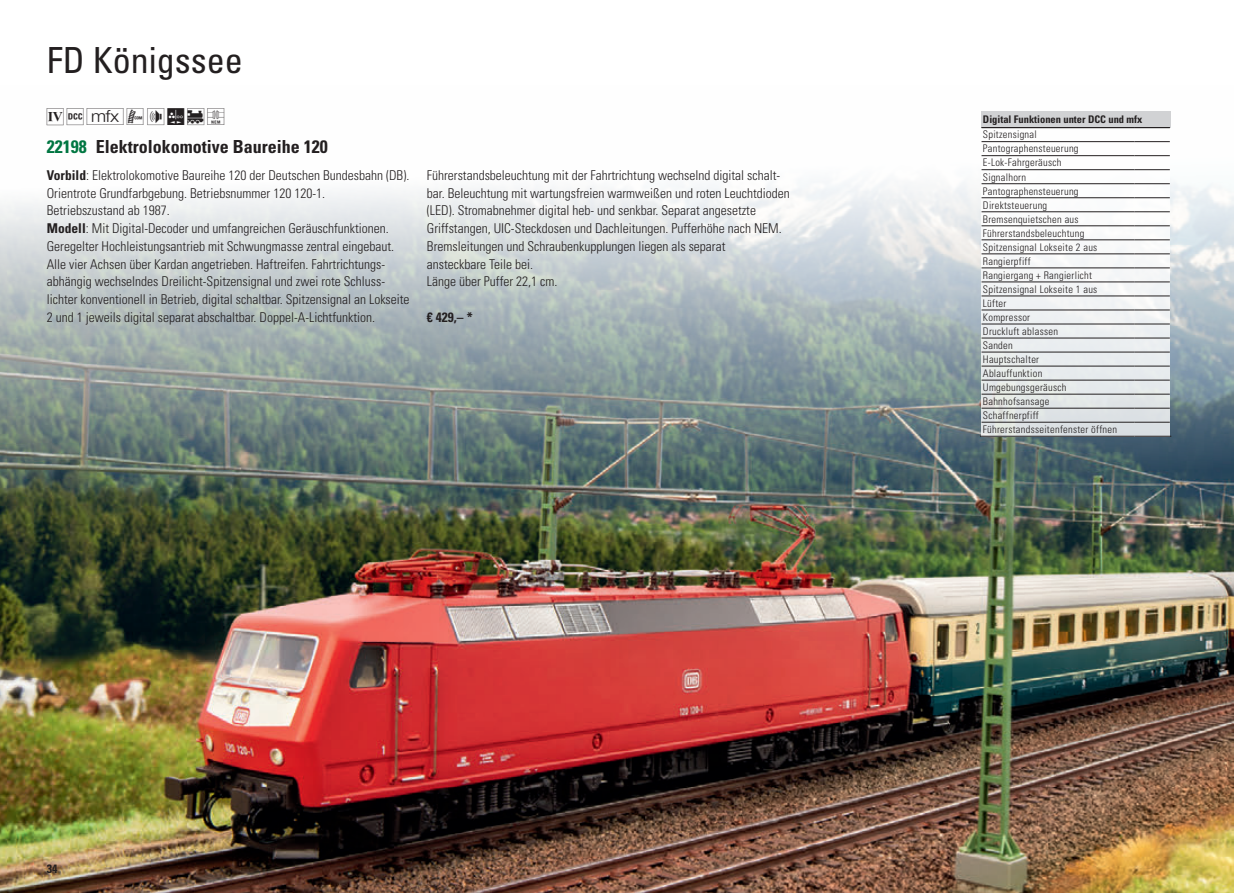
<style>
.page{position:relative;width:1234px;height:893px;background:#fff}
.page>*{position:absolute;margin:0;border:0;box-sizing:border-box;transform-origin:0 0}
.t1{font:condensed 36px "Univers LT Std";color:#231f20}
.t2{font:21px "Trix Piktos";color:#231f20}
.t3{font:700 condensed 18px "Univers LT Std";color:#231f20}
.t4{font:700 condensed 18px "Univers LT Std";color:#007742}
.t5{font:300 condensed 13.5px/17.9px "Univers LT Std";color:#231f20}
.t6{font:700 condensed 13.5px "Univers LT Std";color:#231f20}
.t7{font:700 condensed 12px "Univers LT Std";color:#231f20}
.t8{font:300 condensed 10.5px/14.1px "Univers LT Std";letter-spacing:.025em;color:#231f20}
.t9{font:700 condensed 10.5px "Univers LT Std";color:#231f20}
.s1{font-weight:700}
</style>
<div class="page">
<img style="left:1233px;top:401px;width:1px;height:366px">
<img style="left:0;top:111px;width:1233px;height:782px">
<svg style="left:980px;top:128px;width:189px;height:308px"></svg>
<div style="left:980px;top:111px;width:190px;height:17px;background:#d1d2d4"></div>
<hr style="left:981px;top:127px;width:153px;height:1px;background:#231f20">
<hr style="left:1134px;top:127px;width:35px;height:1px;background:#231f20">
<hr style="left:981px;top:141px;width:153px;height:1px;background:#231f20">
<hr style="left:1134px;top:141px;width:35px;height:1px;background:#231f20">
<hr style="left:981px;top:155px;width:153px;height:1px;background:#231f20">
<hr style="left:1134px;top:155px;width:35px;height:1px;background:#231f20">
<hr style="left:981px;top:169px;width:153px;height:1px;background:#231f20">
<hr style="left:1134px;top:169px;width:35px;height:1px;background:#231f20">
<hr style="left:981px;top:183px;width:153px;height:1px;background:#231f20">
<hr style="left:1134px;top:183px;width:35px;height:1px;background:#231f20">
<hr style="left:981px;top:197px;width:153px;height:1px;background:#231f20">
<hr style="left:1134px;top:197px;width:35px;height:1px;background:#231f20">
<hr style="left:981px;top:212px;width:153px;height:1px;background:#231f20">
<hr style="left:1134px;top:212px;width:35px;height:1px;background:#231f20">
<hr style="left:981px;top:226px;width:153px;height:1px;background:#231f20">
<hr style="left:1134px;top:226px;width:35px;height:1px;background:#231f20">
<hr style="left:981px;top:240px;width:153px;height:1px;background:#231f20">
<hr style="left:1134px;top:240px;width:35px;height:1px;background:#231f20">
<hr style="left:981px;top:254px;width:153px;height:1px;background:#231f20">
<hr style="left:1134px;top:254px;width:35px;height:1px;background:#231f20">
<hr style="left:981px;top:268px;width:153px;height:1px;background:#231f20">
<hr style="left:1134px;top:268px;width:35px;height:1px;background:#231f20">
<hr style="left:981px;top:282px;width:153px;height:1px;background:#231f20">
<hr style="left:1134px;top:282px;width:35px;height:1px;background:#231f20">
<hr style="left:981px;top:296px;width:153px;height:1px;background:#231f20">
<hr style="left:1134px;top:296px;width:35px;height:1px;background:#231f20">
<hr style="left:981px;top:310px;width:153px;height:1px;background:#231f20">
<hr style="left:1134px;top:310px;width:35px;height:1px;background:#231f20">
<hr style="left:981px;top:324px;width:153px;height:1px;background:#231f20">
<hr style="left:1134px;top:324px;width:35px;height:1px;background:#231f20">
<hr style="left:981px;top:338px;width:153px;height:1px;background:#231f20">
<hr style="left:1134px;top:338px;width:35px;height:1px;background:#231f20">
<hr style="left:981px;top:352px;width:153px;height:1px;background:#231f20">
<hr style="left:1134px;top:352px;width:35px;height:1px;background:#231f20">
<hr style="left:981px;top:366px;width:153px;height:1px;background:#231f20">
<hr style="left:1134px;top:366px;width:35px;height:1px;background:#231f20">
<hr style="left:981px;top:380px;width:153px;height:1px;background:#231f20">
<hr style="left:1134px;top:380px;width:35px;height:1px;background:#231f20">
<hr style="left:981px;top:394px;width:153px;height:1px;background:#231f20">
<hr style="left:1134px;top:394px;width:35px;height:1px;background:#231f20">
<hr style="left:981px;top:408px;width:153px;height:1px;background:#231f20">
<hr style="left:1134px;top:408px;width:35px;height:1px;background:#231f20">
<hr style="left:981px;top:422px;width:153px;height:1px;background:#231f20">
<hr style="left:1134px;top:422px;width:35px;height:1px;background:#231f20">
<hr style="left:979px;top:436px;width:155px;height:1px;background:#231f20">
<hr style="left:1134px;top:436px;width:36px;height:1px;background:#231f20">
<h1 class="t1" style="left:47px;top:37px;width:197px">FD Königssee</h1>
<h2 class="t2" style="left:47px;top:106px;width:182px">e§`ß!PZï</h2>
<h3 class="t4" style="left:47px;top:136px;width:41px">22198</h3>
<h3 class="t3" style="left:96px;top:136px;width:233px">Elektrolokomotive Baureihe 120</h3>
<p class="t5" style="left:47px;top:166px;width:364px"><span class="s1">Vorbild</span>: Elektrolokomotive Baureihe 120 der Deutschen Bundesbahn (DB).<br>Orientrote Grundfarbgebung. Betriebsnummer 120 120-1.<br>Betriebszustand ab 1987.<br><span class="s1">Modell</span>: Mit Digital-Decoder und umfangreichen Geräuschfunktionen.<br>Geregelter Hochleistungsantrieb mit Schwungmasse zentral eingebaut.<br>Alle vier Achsen über Kardan angetrieben. Haftreifen. Fahrtrichtungs&shy;abhängig wechselndes Dreilicht-Spitzensignal und zwei rote Schluss&shy;lichter konventionell in Betrieb, digital schaltbar. Spitzensignal an Lokseite 2 und 1 jeweils digital separat abschaltbar. Doppel-A-Lichtfunktion.</p>
<p class="t5" style="left:427px;top:166px;width:364px">Führerstandsbeleuchtung mit der Fahrtrichtung wechselnd digital schalt&shy;bar. Beleuchtung mit wartungsfreien warmweißen und roten Leuchtdioden (LED). Stromabnehmer digital heb- und senkbar. Separat angesetzte Griffstangen, UIC-Steckdosen und Dachleitungen. Pufferhöhe nach NEM.<br>Bremsleitungen und Schraubenkupplungen liegen als separat<br>ansteckbare Teile bei.<br>Länge über Puffer 22,1 cm.</p>
<p class="t6" style="left:427px;top:309px;width:47px">€ 429,– *</p>
<p class="t7" style="left:47px;top:862px;width:12px">34</p>
<p class="t9" style="left:982px;top:113px;width:161px">Digital Funktionen unter DCC und mfx</p>
<p class="t8" style="left:982px;top:128px;width:136px">Spitzensignal<br>Pantographensteuerung<br>E-Lok-Fahrgeräusch<br>Signalhorn<br>Pantographensteuerung<br>Direktsteuerung<br>Bremsenquietschen aus<br>Führerstandsbeleuchtung<br>Spitzensignal Lokseite 2 aus<br>Rangierpfiff<br>Rangiergang + Rangierlicht<br>Spitzensignal Lokseite 1 aus<br>Lüfter<br>Kompressor<br>Druckluft ablassen<br>Sanden<br>Hauptschalter<br>Ablauffunktion<br>Umgebungsgeräusch<br>Bahnhofsansage<br>Schaffnerpfiff<br>Führerstandsseitenfenster öffnen</p>
</div>
